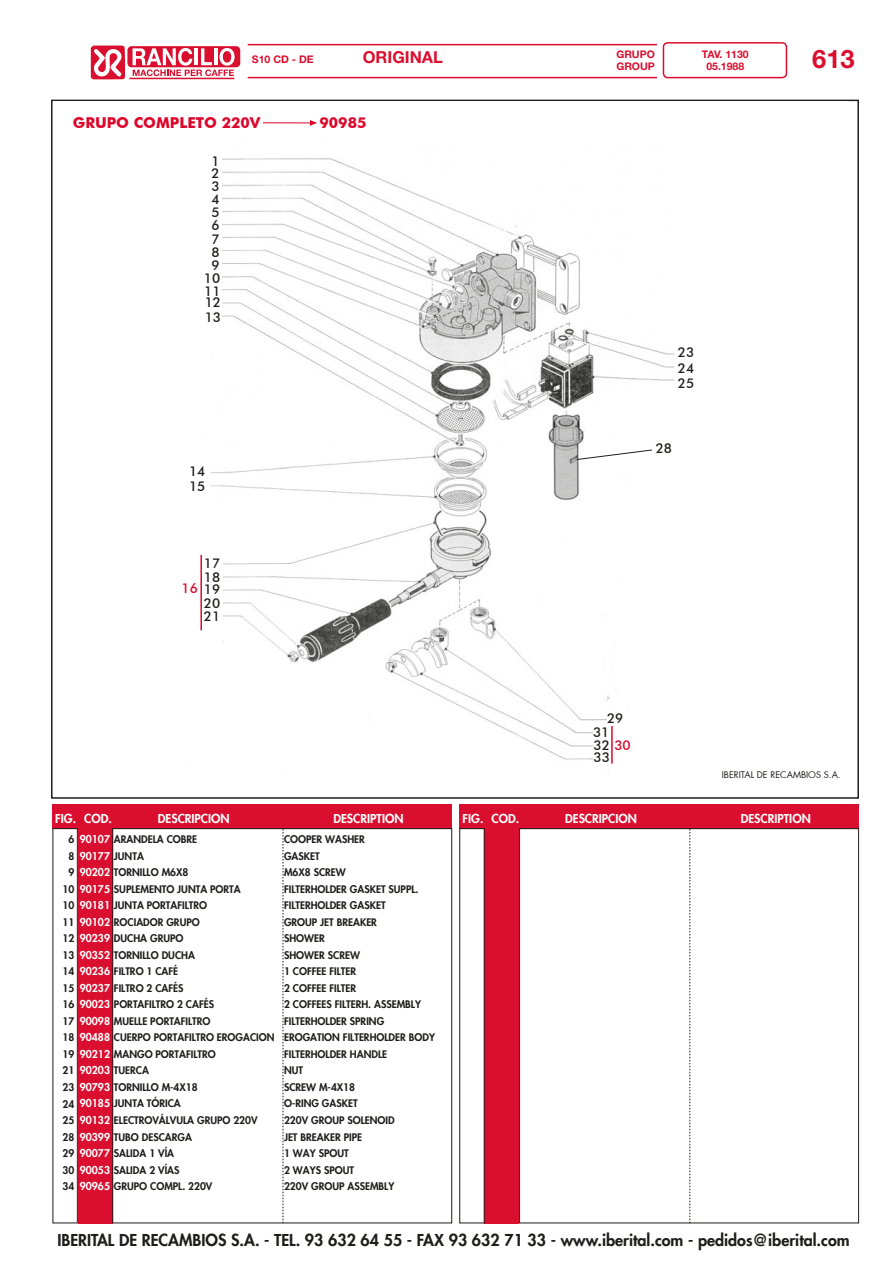
<style>
.page{position:relative;width:893px;height:1263px;background:#fff}
.page>*{position:absolute;margin:0;border:0;box-sizing:border-box;transform-origin:0 0}
.t1{font:700 25.5px "Helvetica Neue LT Std";color:#da0e2e}
.t2{font:700 16.5px "Helvetica Neue LT Std";color:#da0e2e}
.t3{font:800 16.05px "Futura LT";color:#1d1d1b}
.t4{font:700 15px "Futura BT";color:#dd062b}
.t5{font:500 13.5px/12.8px "Futura BT";color:#1d1d1b}
.t6{font:500 13.5px "Futura BT";color:#dd062b}
.t7{font:800 12px "Futura LT";color:#fff}
.t8{font:700 10.5px/12.6px "Helvetica Neue LT Std";color:#da0e2e;text-align:center}
.t9{font:800 10.2px/16.5px "Futura LT";color:#1d1d1b}
.t10{font:9px "Futura";color:#1d1d1b}
.s1{color:#1d1d1b}
.s2{color:#dd062b}
.s3{font-size:10.5px;color:#fff}
</style>
<div class="page">
<div style="left:53px;top:804px;width:399px;height:24px;background:#da0e2e"></div>
<div style="left:78px;top:824px;width:34px;height:399px;background:#da0e2e"></div>
<div style="left:112px;top:828px;width:340px;height:395px;border:1px solid #1d1d1b"></div>
<div style="left:53px;top:828px;width:25px;height:395px;border:1px solid #1d1d1b"></div>
<svg style="left:283px;top:829px;width:1px;height:394px"></svg>
<div style="left:459px;top:804px;width:400px;height:24px;background:#da0e2e"></div>
<div style="left:485px;top:824px;width:34px;height:399px;background:#da0e2e"></div>
<div style="left:519px;top:828px;width:340px;height:395px;border:1px solid #1d1d1b"></div>
<div style="left:459px;top:828px;width:26px;height:395px;border:1px solid #1d1d1b"></div>
<svg style="left:689px;top:829px;width:1px;height:394px"></svg>
<svg style="left:128px;top:47px;width:111px;height:20px"></svg>
<div style="left:127px;top:46px;width:113px;height:21px;border:2px solid #da0e2e;border-radius:3px"></div>
<svg style="left:133px;top:48px;width:102px;height:28px"></svg>
<svg style="left:90px;top:45px;width:34px;height:35px"></svg>
<hr style="left:129px;top:78px;width:105px;height:1px;background:#da0e2e">
<hr style="left:248px;top:44px;width:409px;height:1px;background:#da0e2e">
<hr style="left:248px;top:77px;width:409px;height:1px;background:#da0e2e">
<div style="left:663px;top:42px;width:124px;height:36px;border:2px solid #da0e2e;border-radius:4px"></div>
<img style="left:201px;top:158px;width:473px;height:616px">
<div style="left:207px;top:152px;width:15px;height:173px;background:#fff"></div>
<div style="left:192px;top:466px;width:18px;height:27px;background:#fff"></div>
<div style="left:197px;top:558px;width:26px;height:94px;background:#fff"></div>
<div style="left:593px;top:725px;width:30px;height:43px;background:#fff"></div>
<div style="left:607px;top:710px;width:15px;height:18px;background:#fff"></div>
<img style="left:549px;top:412px;width:34px;height:91px">
<svg style="left:576px;top:449px;width:77px;height:11px"></svg>
<hr style="left:263px;top:122px;width:47px;height:1px;background:#dd062b">
<svg style="left:310px;top:120px;width:7px;height:6px"></svg>
<hr style="left:200px;top:555px;width:2px;height:75px;background:#dd062b">
<hr style="left:611px;top:726px;width:2px;height:37px;background:#dd062b">
<p class="t8" style="left:252px;top:53px;width:63px">S10 CD - DE</p>
<p class="t8" style="left:616px;top:48px;width:40px">GRUPO</p>
<h1 class="t1" style="left:812px;top:43px;width:44px">613</h1>
<h2 class="t2" style="left:363px;top:47px;width:82px">ORIGINAL</h2>
<p class="t8" style="left:702px;top:48px;width:48px">TAV. 1130<br>05.1988</p>
<p class="t8" style="left:616px;top:60px;width:40px">GROUP</p>
<h3 class="t4" style="left:73px;top:114px;width:189px">GRUPO COMPLETO 220V</h3>
<h3 class="t4" style="left:320px;top:114px;width:48px">90985</h3>
<h3 class="t5" style="left:211px;top:155px;width:10px;line-height:11.9px">1<br>2</h3>
<h3 class="t5" style="left:211px;top:180px;width:10px;text-align:justify">3<br>4<br>5<br>6</h3>
<h3 class="t5" style="left:204px;top:232px;width:19px;text-align:center">7<br>8<br>9<br>10<br>11<br>12</h3>
<h3 class="t5" style="left:205px;top:311px;width:18px">13</h3>
<h3 class="t5" style="left:189px;top:463px;width:18px;line-height:14.9px">14<br>15</h3>
<h3 class="t5" style="left:204px;top:557px;width:18px;line-height:13.4px">17<br>18</h3>
<h3 class="t5" style="left:204px;top:596px;width:18px;line-height:13.6px">20<br>21</h3>
<h3 class="t6" style="left:182px;top:580px;width:40px">16 <span class="s1">19</span></h3>
<h3 class="t5" style="left:678px;top:344px;width:18px;line-height:15.3px;text-align:justify">23<br>24<br>25</h3>
<h3 class="t5" style="left:656px;top:442px;width:18px">28</h3>
<h3 class="t5" style="left:594px;top:704px;width:39px;line-height:27.3px;text-align:center">29<br>32 <span class="s2">30</span></h3>
<h3 class="t5" style="left:593px;top:719px;width:18px;line-height:25.2px">31<br>33</h3>
<p class="t10" style="left:722px;top:768px;width:120px">IBERITAL DE RECAMBIOS S.A.</p>
<p class="t7" style="left:55px;top:810px;width:58px">FIG. COD.</p>
<p class="t7" style="left:158px;top:810px;width:73px">DESCRIPCION</p>
<p class="t7" style="left:333px;top:810px;width:72px">DESCRIPTION</p>
<p class="t7" style="left:463px;top:810px;width:58px">FIG. COD.</p>
<p class="t7" style="left:565px;top:810px;width:73px">DESCRIPCION</p>
<p class="t7" style="left:741px;top:810px;width:72px">DESCRIPTION</p>
<p class="t9" style="left:69px;top:831px;width:130px">6 <span class="s3">90107</span> ARANDELA COBRE</p>
<p class="t9" style="left:284px;top:831px;width:82px">COOPER WASHER</p>
<p class="t9" style="left:69px;top:848px;width:77px">8 <span class="s3">90177</span> JUNTA</p>
<p class="t9" style="left:284px;top:848px;width:37px">GASKET</p>
<p class="t9" style="left:69px;top:864px;width:121px">9 <span class="s3">90202</span> TORNILLO M6X8</p>
<p class="t9" style="left:284px;top:864px;width:63px">M6X8 SCREW</p>
<p class="t9" style="left:63px;top:881px;width:180px">10 <span class="s3">90175</span> SUPLEMENTO JUNTA PORTA</p>
<p class="t9" style="left:284px;top:881px;width:136px">FILTERHOLDER GASKET SUPPL.</p>
<p class="t9" style="left:63px;top:897px;width:146px">10 <span class="s3">90181</span> JUNTA PORTAFILTRO</p>
<p class="t9" style="left:284px;top:897px;width:103px">FILTERHOLDER GASKET</p>
<p class="t9" style="left:63px;top:914px;width:139px">11 <span class="s3">90102</span> ROCIADOR GRUPO</p>
<p class="t9" style="left:284px;top:914px;width:94px">GROUP JET BREAKER</p>
<p class="t9" style="left:63px;top:930px;width:122px">12 <span class="s3">90239</span> DUCHA GRUPO</p>
<p class="t9" style="left:284px;top:930px;width:42px">SHOWER</p>
<p class="t9" style="left:63px;top:947px;width:134px">13 <span class="s3">90352</span> TORNILLO DUCHA</p>
<p class="t9" style="left:284px;top:947px;width:77px">SHOWER SCREW</p>
<p class="t9" style="left:63px;top:963px;width:117px">14 <span class="s3">90236</span> FILTRO 1 CAFÉ</p>
<p class="t9" style="left:284px;top:963px;width:73px">1 COFFEE FILTER</p>
<p class="t9" style="left:63px;top:980px;width:122px">15 <span class="s3">90237</span> FILTRO 2 CAFÉS</p>
<p class="t9" style="left:284px;top:980px;width:73px">2 COFFEE FILTER</p>
<p class="t9" style="left:63px;top:996px;width:153px">16 <span class="s3">90023</span> PORTAFILTRO 2 CAFÉS</p>
<p class="t9" style="left:284px;top:996px;width:138px">2 COFFEES FILTERH. ASSEMBLY</p>
<p class="t9" style="left:63px;top:1013px;width:149px">17 <span class="s3">90098</span> MUELLE PORTAFILTRO</p>
<p class="t9" style="left:63px;top:1013px;width:374px;text-indent:221px">FILTERHOLDER SPRING<br>18 <span class="s3">90488</span> CUERPO PORTAFILTRO EROGACION EROGATION FILTERHOLDER BODY<br>19 <span class="s3">90212</span> MANGO PORTAFILTRO</p>
<p class="t9" style="left:284px;top:1046px;width:105px">FILTERHOLDER HANDLE</p>
<p class="t9" style="left:63px;top:1062px;width:88px">21 <span class="s3">90203</span> TUERCA</p>
<p class="t9" style="left:284px;top:1062px;width:21px">NUT</p>
<p class="t9" style="left:63px;top:1079px;width:136px">23 <span class="s3">90793</span> TORNILLO M-4X18</p>
<p class="t9" style="left:284px;top:1079px;width:73px">SCREW M-4X18</p>
<p class="t9" style="left:63px;top:1095px;width:120px">24 <span class="s3">90185</span> JUNTA TÓRICA</p>
<p class="t9" style="left:284px;top:1095px;width:75px">O-RING GASKET</p>
<p class="t9" style="left:63px;top:1112px;width:196px">25 <span class="s3">90132</span> ELECTROVÁLVULA GRUPO 220V</p>
<p class="t9" style="left:284px;top:1112px;width:112px">220V GROUP SOLENOID</p>
<p class="t9" style="left:63px;top:1128px;width:131px">28 <span class="s3">90399</span> TUBO DESCARGA</p>
<p class="t9" style="left:284px;top:1128px;width:79px">JET BREAKER PIPE</p>
<p class="t9" style="left:63px;top:1145px;width:113px">29 <span class="s3">90077</span> SALIDA 1 VÍA</p>
<p class="t9" style="left:284px;top:1145px;width:66px">1 WAY SPOUT</p>
<p class="t9" style="left:63px;top:1161px;width:118px">30 <span class="s3">90053</span> SALIDA 2 VÍAS</p>
<p class="t9" style="left:284px;top:1161px;width:72px">2 WAYS SPOUT</p>
<p class="t9" style="left:63px;top:1178px;width:151px">34 <span class="s3">90965</span> GRUPO COMPL. 220V</p>
<p class="t9" style="left:284px;top:1178px;width:112px">220V GROUP ASSEMBLY</p>
<h3 class="t3" style="left:57px;top:1229px;width:794px">IBERITAL DE RECAMBIOS S.A. - TEL. 93 632 64 55 - FAX 93 632 71 33 - www.iberital.com - pedidos@iberital.com</h3>
</div>
